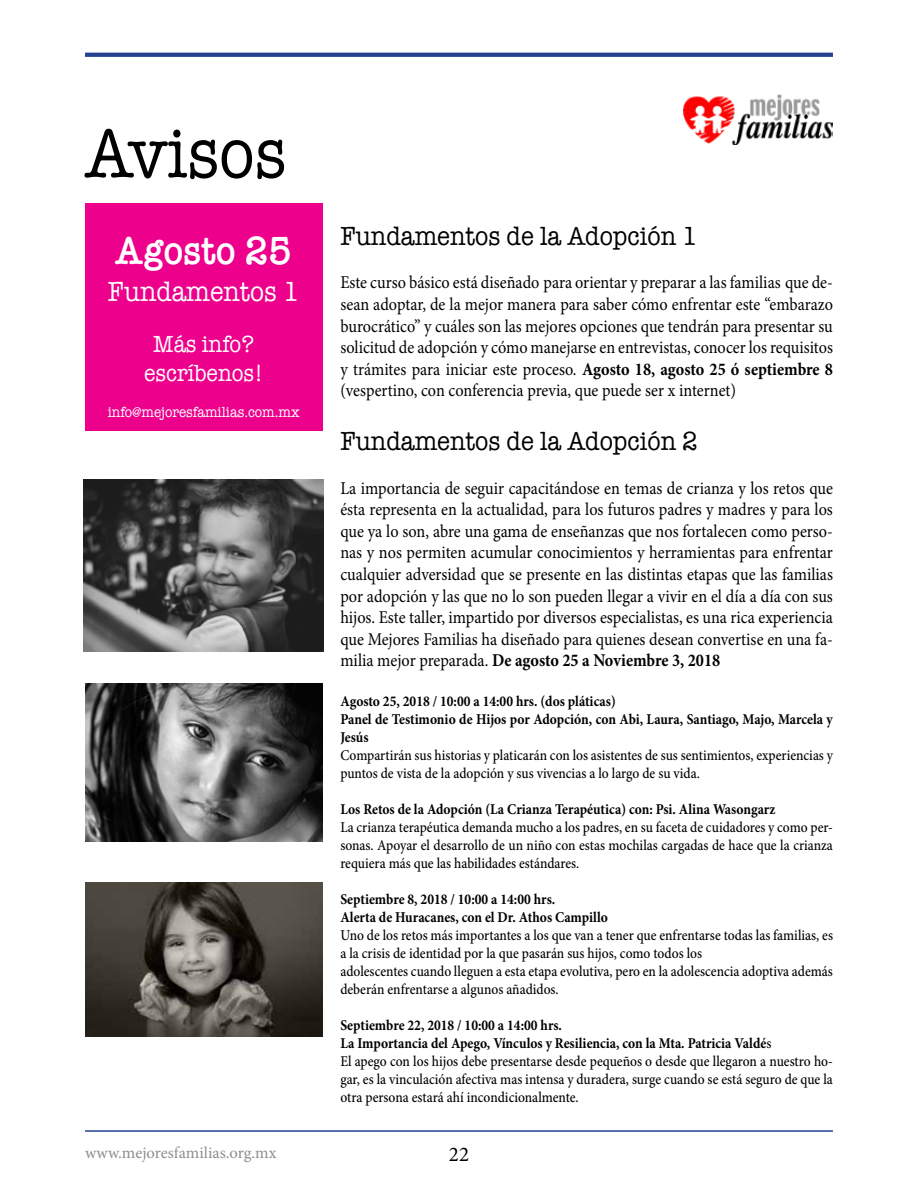
<style>
.page{position:relative;width:918px;height:1188px;background:#fff}
.page>*{position:absolute;margin:0;border:0;box-sizing:border-box;transform-origin:0 0}
.t1{font:72px "American Typewriter";color:#000;scale:.9 1}
.t2{font:600 40.5px "American Typewriter";color:#fff;scale:.9 1}
.t3{font:28.5px "American Typewriter";color:#fff;scale:.9 1}
.t4{font:27px "American Typewriter";color:#000;scale:.9 1}
.t5{font:24px/28.8px "American Typewriter";color:#fff;text-align:center;scale:.9 1}
.t6{font:21px "Minion Pro";color:#000}
.t7{font:18px/21.6px "Minion Pro";color:#000;text-align:justify;scale:.9 1}
.t8{font:16.5px "Minion Pro";color:#8b8e90}
.t9{font:500 15px/18px "Minion Pro";color:#000;scale:.9 1}
.t10{font:700 15px/18px "Minion Pro";color:#000;scale:.9 1}
.t11{font:15px "American Typewriter";color:#fff;scale:.9 1}
.s1{font-weight:700}
</style>
<div class="page">
<hr style="left:85px;top:1130px;width:748px;height:2px;background:#25408f">
<svg style="left:85px;top:53px;width:748px;height:4px;background:#2b4592"></svg>
<img style="left:85px;top:684px;width:237px;height:158px">
<img style="left:84px;top:480px;width:240px;height:171px">
<img style="left:85px;top:883px;width:237px;height:154px">
<div style="left:85px;top:203px;width:237px;height:228px;background:#ec008c"></div>
<img style="left:683px;top:94px;width:150px;height:51px">
<h1 class="t1" style="left:85px;top:98px;width:225px">Avisos</h1>
<h2 class="t2" style="left:116px;top:219px;width:197px">Agosto 25</h2>
<h3 class="t3" style="left:108px;top:270px;width:215px">Fundamentos 1</h3>
<h3 class="t5" style="left:144px;top:329px;width:134px">Más info? escríbenos!</h3>
<p class="t11" style="left:108px;top:400px;width:215px">info@mejoresfamilias.com.mx</p>
<h3 class="t4" style="left:340px;top:216px;width:399px">Fundamentos de la Adopción 1</h3>
<p class="t7" style="left:340px;top:272px;width:549px">Este curso básico está diseñado para orientar y preparar a las familias que de&shy;sean adoptar, de la mejor manera para saber cómo enfrentar este “embarazo burocrático” y cuáles son las mejores opciones que tendrán para presentar su solicitud de adopción y cómo manejarse en entrevistas, conocer los requisitos y trámites para iniciar este proceso. <span class="s1">Agosto 18, agosto 25 ó septiembre 8 </span>(vespertino, con conferencia previa, que puede ser x internet)</p>
<h3 class="t4" style="left:340px;top:421px;width:399px">Fundamentos de la Adopción 2</h3>
<p class="t7" style="left:340px;top:477px;width:549px">La importancia de seguir capacitándose en temas de crianza y los retos que ésta representa en la actualidad, para los futuros padres y madres y para los que ya lo son, abre una gama de enseñanzas que nos fortalecen como perso&shy;nas y nos permiten acumular conocimientos y herramientas para enfrentar cualquier adversidad que se presente en las distintas etapas que las familias por adopción y las que no lo son pueden llegar a vivir en el día a día con sus hijos. Este taller, impartido por diversos especialistas, es una rica experiencia que Mejores Familias ha diseñado para quienes desean convertise en una fa&shy;milia mejor preparada. <span class="s1">De agosto 25 a Noviembre 3, 2018</span></p>
<p class="t10" style="left:340px;top:692px;width:549px">Agosto 25, 2018 / 10:00 a 14:00 hrs. (dos pláticas)<br>Panel de Testimonio de Hijos por Adopción, con Abi, Laura, Santiago, Majo, Marcela y<br>Jesús</p>
<p class="t9" style="left:340px;top:746px;width:549px">Compartirán sus historias y platicarán con los asistentes de sus sentimientos, experiencias y puntos de vista de la adopción y sus vivencias a lo largo de su vida.</p>
<p class="t10" style="left:340px;top:800px;width:485px">Los Retos de la Adopción (La Crianza Terapéutica) con: Psi. Alina Wasongarz</p>
<p class="t9" style="left:340px;top:818px;width:549px;text-align:justify">La crianza terapéutica demanda mucho a los padres, en su faceta de cuidadores y como per&shy;sonas. Apoyar el desarrollo de un niño con estas mochilas cargadas de hace que la crianza requiera más que las habilidades estándares.</p>
<p class="t10" style="left:340px;top:890px;width:299px">Septiembre 8, 2018 / 10:00 a 14:00 hrs.<br>Alerta de Huracanes, con el Dr. Athos Campillo</p>
<p class="t9" style="left:340px;top:926px;width:549px">Uno de los retos más importantes a los que van a tener que enfrentarse todas las familias, es a la crisis de identidad por la que pasarán sus hijos, como todos los<br>adolescentes cuando lleguen a esta etapa evolutiva, pero en la adolescencia adoptiva además deberán enfrentarse a algunos añadidos.</p>
<p class="t9" style="left:340px;top:1016px;width:549px"><span class="s1">Septiembre 22, 2018 / 10:00 a 14:00 hrs.<br>La Importancia del Apego, Vínculos y Resiliencia, con la Mta. Patricia Valdé</span>s<br>El apego con los hijos debe presentarse desde pequeños o desde que llegaron a nuestro ho&shy;gar, es la vinculación afectiva mas intensa y duradera, surge cuando se está seguro de que la otra persona estará ahí incondicionalmente.</p>
<p class="t8" style="left:85px;top:1141px;width:193px">www.mejoresfamilias.org.mx</p>
<p class="t6" style="left:449px;top:1140px;width:22px">22</p>
</div>
